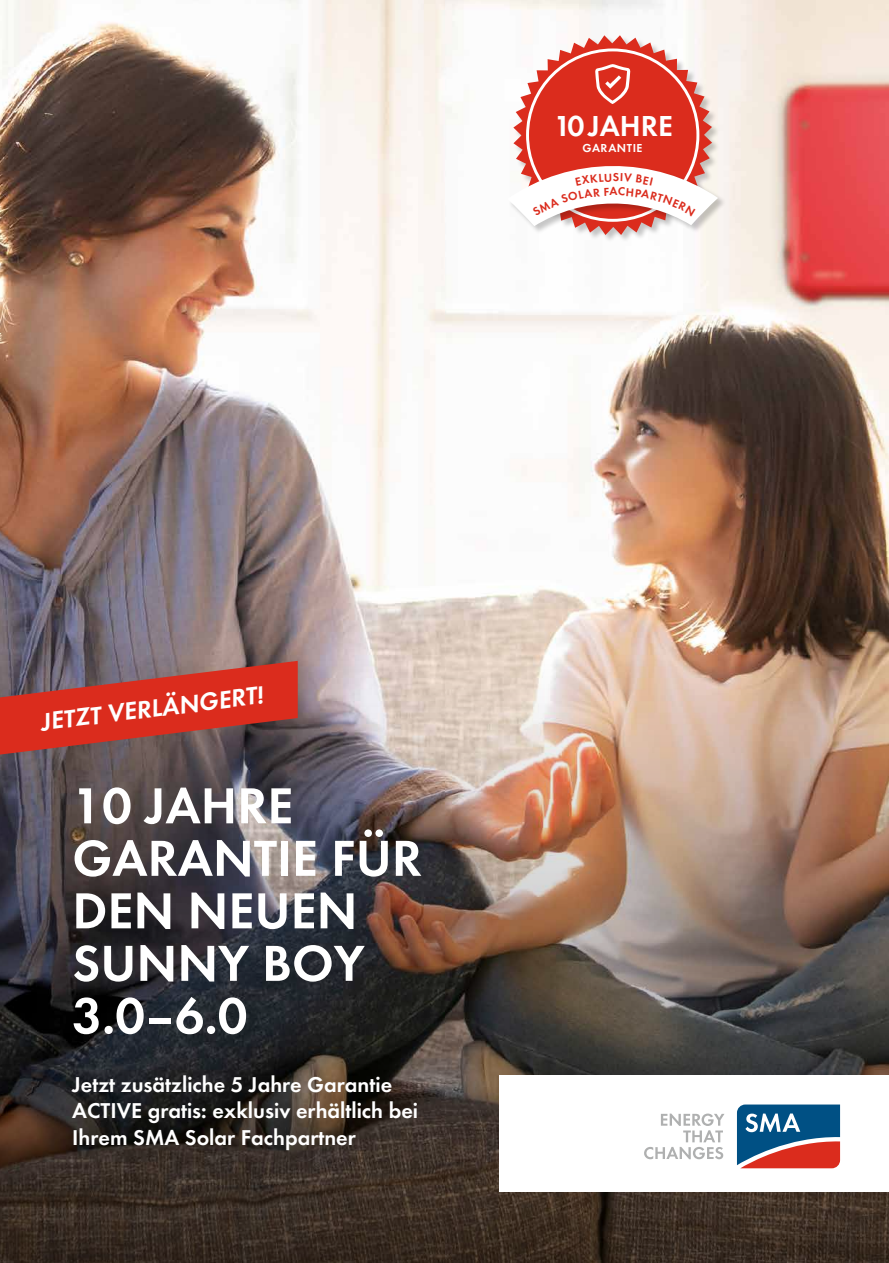
<style>
.page{position:relative;width:889px;height:1263px;background:#fff}
.page>*{position:absolute;margin:0;border:0;box-sizing:border-box;transform-origin:0 0}
.t1{font:600 52.5px/52.5px "SMA Futura Global";color:#fff}
.t2{font:600 30px "SMA Futura Global";color:#fff}
.t3{font:600 25.65px "SMA Futura Global";color:#fff}
.t4{font:600 22.2px/26.7px "SMA Futura Global";color:#fff}
.t5{font:600 12px "SMA Futura Global";letter-spacing:.045em;color:#fff}
.t6{font:600 12px "SMA Futura Global";color:#db2c1d}
</style>
<div class="page">
<img style="left:0;top:0;width:889px;height:656px">
<img style="left:0;top:656px;width:889px;height:607px">
<div style="left:500px;top:1075px;width:389px;height:117px;background:#fff"></div>
<svg style="left:737px;top:1104px;width:103px;height:64px;background:#61607a"></svg>
<svg style="left:644px;top:1113px;width:80px;height:46px"></svg>
<div style="left:513px;top:35px;width:207px;height:208px;background:#000;opacity:.22"></div>
<div style="left:507px;top:166px;width:219px;height:69px;background:#000;opacity:.22"></div>
<svg style="left:0;top:661px;width:298px;height:93px;background:#ad3d36"></svg>
<svg style="left:507px;top:35px;width:211px;height:200px"></svg>
<h2 class="t2" style="left:554px;top:108px;width:120px">10 JAHRE</h2>
<p class="t5" style="left:582px;top:141px;width:61px">GARANTIE</p>
<p class="t6" style="left:609px;top:184px;width:10px">A</p>
<p class="t6" style="left:613px;top:170px;width:8px">S</p>
<p class="t3" style="left:39px;top:707px;width:225px;rotate:-7deg">JETZT VERLÄNGERT!</p>
<h1 class="t1" style="left:72px;top:779px;width:351px">10 JAHRE<br>GARANTIE FÜR<br>DEN NEUEN<br>SUNNY BOY<br>3.0–6.0</h1>
<p class="t4" style="left:72px;top:1070px;width:347px">Jetzt zusätzliche 5 Jahre Garantie<br>ACTIVE gratis: exklusiv erhältlich bei<br>Ihrem SMA Solar Fachpartner</p>
</div>
